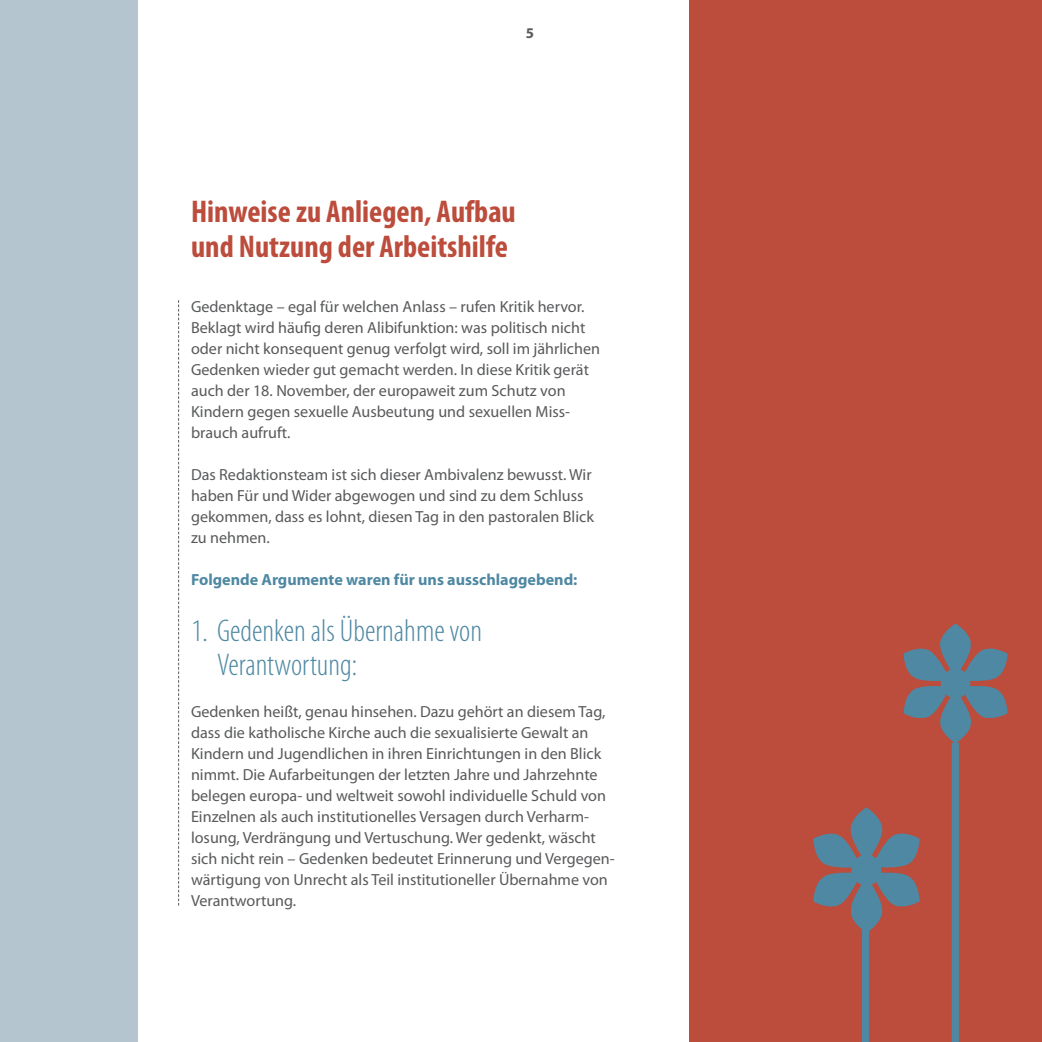
<style>
.page{position:relative;width:1042px;height:1042px;background:#fff}
.page>*{position:absolute;margin:0;border:0;box-sizing:border-box;transform-origin:0 0}
.t1{font:700 condensed 31.5px/35px "Myriad Pro";color:#bc4c3b}
.t2{font:300 condensed 31.5px/34.3px "Myriad Pro";color:#4e88a2}
.t3{font:16.1px/21px "Myriad Pro";color:#58595b}
.t4{font:700 16.1px "Myriad Pro";color:#4e88a2}
.t5{font:700 14.88px "Myriad Pro";color:#58595b}
</style>
<div class="page">
<div style="left:690px;top:0;width:352px;height:1042px;background:#bc4c3b"></div>
<div style="left:0;top:0;width:137px;height:1042px;background:#b4c5d0"></div>
<img style="left:813px;top:623px;width:195px;height:419px">
<div style="left:969px;top:868px;width:73px;height:174px;background:#bc4c3b"></div>
<svg style="left:178px;top:300px;width:1px;height:605px"></svg>
<p class="t5" style="left:526px;top:27px;width:10px">5</p>
<h1 class="t1" style="left:191px;top:197px;width:326px">Hinweise zu Anliegen, Aufbau und Nutzung der Arbeitshilfe</h1>
<p class="t3" style="left:191px;top:298px;width:410px">Gedenktage – egal für welchen Anlass – rufen Kritik hervor.<br>Beklagt wird häufig deren Alibifunktion: was politisch nicht oder nicht konsequent genug verfolgt wird, soll im jährlichen Gedenken wieder gut gemacht werden. In diese Kritik gerät auch der 18. November, der europaweit zum Schutz von Kindern gegen sexuelle Ausbeutung und sexuellen Miss&shy;brauch aufruft.</p>
<p class="t3" style="left:191px;top:466px;width:404px">Das Redaktionsteam ist sich dieser Ambivalenz bewusst. Wir haben Für und Wider abgewogen und sind zu dem Schluss gekommen, dass es lohnt, diesen Tag in den pastoralen Blick zu nehmen.</p>
<p class="t4" style="left:191px;top:574px;width:388px">Folgende Argumente waren für uns ausschlaggebend:</p>
<h1 class="t2" style="left:217px;top:616px;width:266px;text-indent:-26px">1. Gedenken als Übernahme von<br>Verantwortung:</h1>
<p class="t3" style="left:191px;top:703px;width:425px">Gedenken heißt, genau hinsehen. Dazu gehört an diesem Tag, dass die katholische Kirche auch die sexualisierte Gewalt an Kindern und Jugendlichen in ihren Einrichtungen in den Blick nimmt. Die Aufarbeitungen der letzten Jahre und Jahrzehnte belegen europa- und weltweit sowohl individuelle Schuld von Einzelnen als auch institutionelles Versagen durch Verharm&shy;losung, Verdrängung und Vertuschung. Wer gedenkt, wäscht sich nicht rein – Gedenken bedeutet Erinnerung und Vergegen&shy;wärtigung von Unrecht als Teil institutioneller Übernahme von Verantwortung.</p>
</div>
